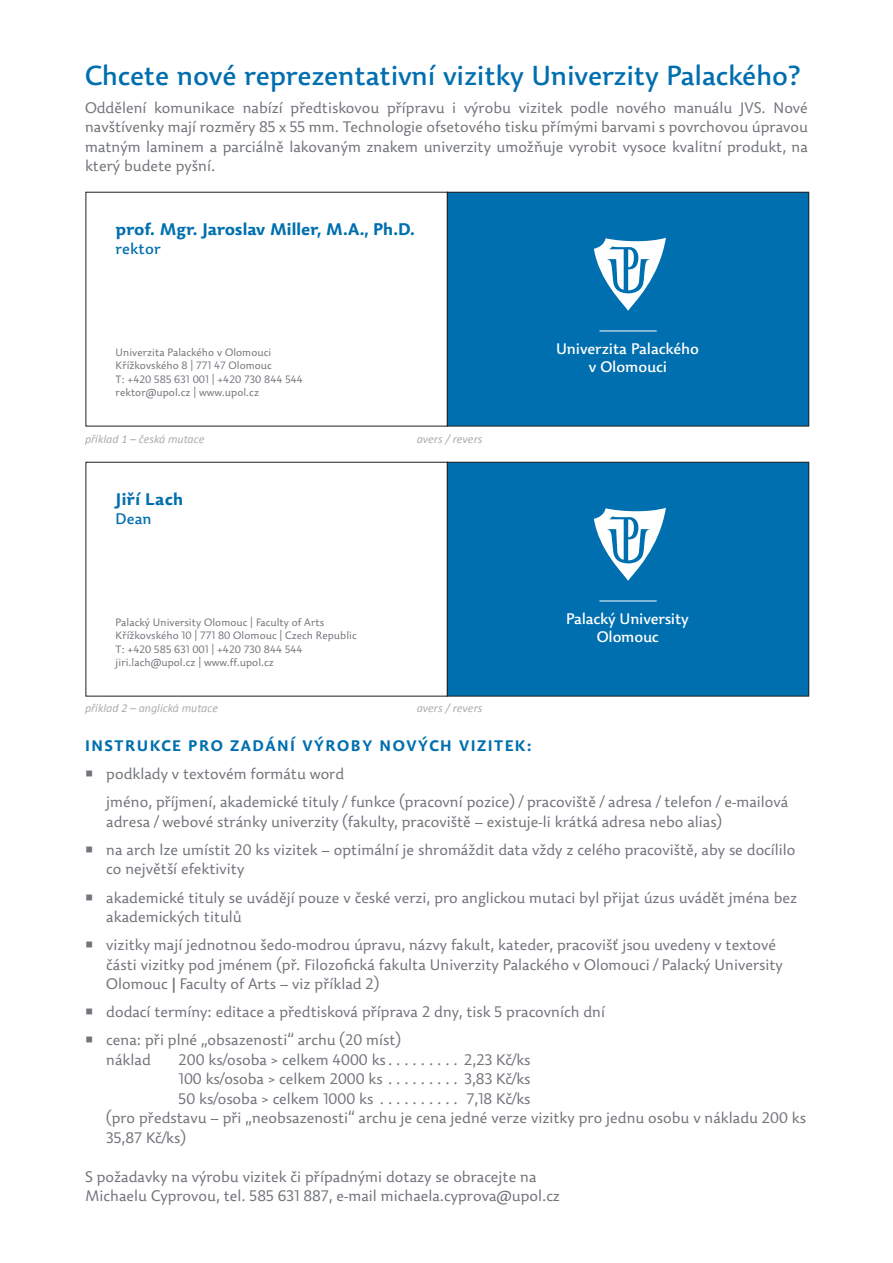
<style>
.page{position:relative;width:893px;height:1263px;background:#fff}
.page>*{position:absolute;margin:0;border:0;box-sizing:border-box;transform-origin:0 0}
.t1{font:27px "Dederon Sans";letter-spacing:-.01em;color:#006faf}
.t2{font:700 16.5px "Dederon Sans";letter-spacing:-.015em;color:#006faf}
.t3{font:700 16.5px "Dederon Sans";letter-spacing:.005em;color:#006faf}
.t4{font:300 15px/19.5px "Dederon Sans";color:#72757b}
.t5{font:15px/18.1px "Dederon Sans";letter-spacing:-.015em;color:#fff;text-align:center}
.t6{font:700 15px "Dederon Sans";letter-spacing:.1em;color:#006faf}
.t7{font:15px "Dederon Sans";letter-spacing:.005em;color:#006faf}
.t8{font:italic 12px "Calibri";color:#adadb1}
.t9{font:300 10.5px/13.5px "Dederon Sans";letter-spacing:.005em;color:#72757b}
.s1{font-family:"Myriad Pro";font-weight:700}
</style>
<div class="page">
<div style="left:86px;top:462px;width:361px;height:234px;border:1px solid #231f20"></div>
<div style="left:447px;top:192px;width:362px;height:234px;background:#006faf"></div>
<hr style="left:600px;top:331px;width:56px;height:1px;background:#fff">
<svg style="left:594px;top:238px;width:72px;height:73px"></svg>
<div style="left:447px;top:192px;width:362px;height:234px;border:1px solid #231f20"></div>
<div style="left:447px;top:462px;width:362px;height:234px;background:#006faf"></div>
<hr style="left:600px;top:601px;width:56px;height:1px;background:#fff">
<svg style="left:594px;top:508px;width:72px;height:73px"></svg>
<div style="left:447px;top:462px;width:362px;height:234px;border:1px solid #231f20"></div>
<h1 class="t1" style="left:85px;top:55px;width:717px">Chcete nové reprezentativní vizitky Univerzity Palackého?</h1>
<p class="t4" style="left:85px;top:97px;width:724px;text-align:justify">Oddělení komunikace nabízí předtiskovou přípravu i výrobu vizitek podle nového manuálu JVS. Nové navštívenky mají rozměry 85 x 55 mm. Technologie ofsetového tisku přímými barvami s povrchovou úpravou matným laminem a parciálně lakovaným znakem univerzity umožňuje vyrobit vysoce kvalitní produkt, na který budete pyšní.</p>
<p class="t2" style="left:116px;top:217px;width:301px">PROF. MGR. JAROSLAV MILLER, M.A., PH.D.</p>
<p class="t7" style="left:116px;top:238px;width:46px">rektor</p>
<p class="t9" style="left:116px;top:345px;width:189px">Univerzita Palackého v Olomouci<br>Křížkovského 8 | 771 47 Olomouc<br>T: +420 585 631 001 | +420 730 844 544 rektor@upol.cz | www.upol.cz</p>
<p class="t8" style="left:85px;top:431px;width:121px">příklad 1 – česká mutace</p>
<p class="t3" style="left:116px;top:487px;width:69px">JIŘÍ LACH</p>
<p class="t7" style="left:116px;top:508px;width:38px">Dean</p>
<p class="t9" style="left:116px;top:615px;width:243px">Palacký University Olomouc | Faculty of Arts Křížkovského 10 | 771 80 Olomouc | Czech Republic T: +420 585 631 001 | +420 730 844 544 jiri.lach@upol.cz | www.ff.upol.cz</p>
<p class="t8" style="left:417px;top:431px;width:67px">avers / revers</p>
<p class="t5" style="left:556px;top:339px;width:144px">Univerzita Palackého v Olomouci</p>
<p class="t5" style="left:566px;top:609px;width:124px">Palacký University<br>Olomouc</p>
<p class="t8" style="left:417px;top:700px;width:67px">avers / revers</p>
<p class="t6" style="left:85px;top:735px;width:448px">INSTRUKCE PRO ZADÁNÍ VÝROBY NOVÝCH VIZITEK:</p>
<p class="t4" style="left:106px;top:760px;width:683px;line-height:28px;text-indent:-21px">○ podklady v textovém formátu word<br>jméno, příjmení, akademické tituly / funkce (pracovní pozice) / pracoviště / adresa / telefon / e-mailová</p>
<p class="t4" style="left:106px;top:812px;width:617px">adresa / webové stránky univerzity (fakulty, pracoviště – existuje-li krátká adresa nebo alias)</p>
<p class="t4" style="left:106px;top:840px;width:691px;text-indent:-21px">○ na arch lze umístit 20 ks vizitek – optimální je shromáždit data vždy z celého pracoviště, aby se docílilo co největší efektivity</p>
<p class="t4" style="left:106px;top:887px;width:692px;text-indent:-21px">○ akademické tituly se uvádějí pouze v české verzi, pro anglickou mutaci byl přijat úzus uvádět jména bez akademických titulů</p>
<p class="t4" style="left:106px;top:935px;width:678px;text-indent:-21px">○ vizitky mají jednotnou šedo-modrou úpravu, názvy fakult, kateder, pracovišť jsou uvedeny v textové části vizitky pod jménem (př. Filozofická fakulta Univerzity Palackého v Olomouci / Palacký University<br>Olomouc <span class="s1">|</span> Faculty of Arts – viz příklad 2)</p>
<p class="t4" style="left:85px;top:1002px;width:521px">○ dodací termíny: editace a předtisková příprava 2 dny, tisk 5 pracovních dní</p>
<p class="t4" style="left:106px;top:1030px;width:296px;text-indent:-21px">○ cena: při plné „obsazenosti“ archu (20 míst) náklad</p>
<p class="t8" style="left:85px;top:700px;width:135px">příklad 2 – anglická mutace</p>
<p class="t4" style="left:179px;top:1049px;width:213px">200 ks/osoba &gt; celkem 4000 ks.........</p>
<p class="t4" style="left:464px;top:1049px;width:68px">2,23 Kč/ks</p>
<p class="t4" style="left:179px;top:1069px;width:211px">100 ks/osoba &gt; celkem 2000 ks.........</p>
<p class="t4" style="left:465px;top:1069px;width:67px">3,83 Kč/ks</p>
<p class="t4" style="left:179px;top:1088px;width:203px">50 ks/osoba &gt; celkem 1000 ks ...........</p>
<p class="t4" style="left:106px;top:1088px;width:701px;text-indent:360px">7,18 Kč/ks<br>(pro představu – při „neobsazenosti“ archu je cena jedné verze vizitky pro jednu osobu v nákladu 200 ks<br>35,87 Kč/ks)</p>
<p class="t4" style="left:85px;top:1166px;width:476px">S požadavky na výrobu vizitek či případnými dotazy se obracejte na<br>Michaelu Cyprovou, tel. 585 631 887, e-mail michaela.cyprova@upol.cz</p>
</div>
